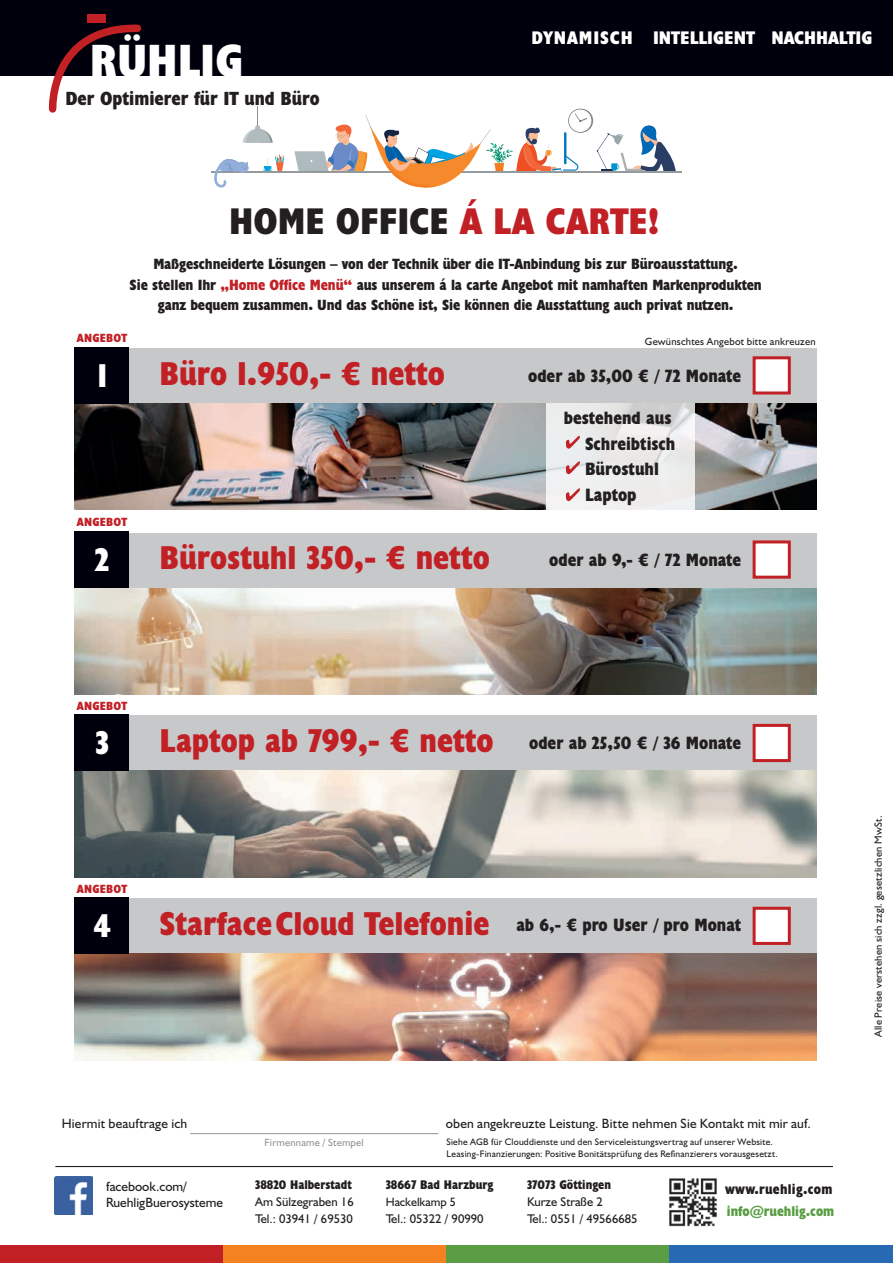
<style>
.page{position:relative;width:893px;height:1263px;background:#fff}
.page>*{position:absolute;margin:0;border:0;box-sizing:border-box;transform-origin:0 0}
.t1{font:700 condensed 47.1px "Humanist 521 BT Xtra";color:#fff}
.t2{font:700 condensed 37.5px "Humanist 521 BT Xtra";color:#231f20}
.t3{font:700 condensed 33.3px "Humanist 521 BT Xtra";color:#c12025}
.t4{font:700 condensed 33.3px "Humanist 521 BT Xtra";color:#fff}
.t5{font:700 condensed 19.2px "Humanist 521 BT Xtra";color:#231f20}
.t6{font:700 condensed 18.45px "Humanist 521 BT Xtra";color:#fff}
.t7{font:700 condensed 18px/25.5px "Humanist 521 BT Xtra";color:#231f20}
.t8{font:700 condensed 15px/20.4px "Humanist 521 BT Xtra";letter-spacing:-.01em;color:#231f20;text-align:center}
.t9{font:700 condensed 14.25px "Humanist 521 BT Xtra";color:#5a9d44}
.t10{font:700 condensed 14.25px "Humanist 521 BT Xtra";letter-spacing:.02em;color:#231f20}
.t11{font:13.5px/16.5px "Humanist 521 BT";letter-spacing:.01em;color:#231f20}
.t12{font:12.6px/16.8px "Humanist 521 BT";color:#231f20}
.t13{font:700 condensed 12.6px "Humanist 521 BT Xtra";color:#231f20}
.t14{font:12.15px "Humanist 521 BT";color:#231f20}
.t15{font:700 condensed 12px "Humanist 521 BT Xtra";letter-spacing:.02em;color:#c12025}
.t16{font:10.5px "Humanist 521 BT";letter-spacing:.02em;color:#231f20}
.t17{font:10.5px "Humanist 521 BT";letter-spacing:.02em;color:#939598}
.t18{font:9.45px/12.6px "Humanist 521 BT";letter-spacing:.025em;color:#231f20}
.s1{color:#c12025}
</style>
<div class="page">
<img style="left:75px;top:403px;width:742px;height:106px">
<img style="left:75px;top:587px;width:742px;height:107px">
<img style="left:75px;top:953px;width:742px;height:107px">
<img style="left:75px;top:770px;width:742px;height:107px">
<div style="left:76px;top:349px;width:741px;height:54px;background:#c7c8ca"></div>
<div style="left:76px;top:533px;width:741px;height:54px;background:#c7c8ca"></div>
<div style="left:76px;top:716px;width:741px;height:54px;background:#c7c8ca"></div>
<div style="left:76px;top:898px;width:741px;height:55px;background:#c7c8ca"></div>
<div style="left:75px;top:348px;width:54px;height:56px;background:#00000d"></div>
<div style="left:75px;top:532px;width:54px;height:56px;background:#00000d"></div>
<div style="left:75px;top:715px;width:54px;height:56px;background:#00000d"></div>
<div style="left:75px;top:897px;width:54px;height:57px;background:#00000d"></div>
<hr style="left:212px;top:171px;width:470px;height:4px;background:#959b9c">
<svg style="left:243px;top:106px;width:30px;height:37px"></svg>
<div style="left:199px;top:173px;width:493px;height:87px;background:#fff"></div>
<svg style="left:214px;top:159px;width:35px;height:28px"></svg>
<svg style="left:262px;top:154px;width:22px;height:17px"></svg>
<svg style="left:294px;top:109px;width:382px;height:79px"></svg>
<div style="left:0;top:0;width:893px;height:75px;background:#00000d"></div>
<div style="left:87px;top:15px;width:19px;height:8px;background:#c12025"></div>
<svg style="left:45px;top:24px;width:100px;height:89px"></svg>
<div style="left:753px;top:356px;width:38px;height:38px;background:#fff;border:3px solid #c12025"></div>
<div style="left:753px;top:540px;width:38px;height:39px;background:#fff;border:3px solid #c12025"></div>
<div style="left:753px;top:724px;width:38px;height:38px;background:#fff;border:3px solid #c12025"></div>
<div style="left:753px;top:907px;width:38px;height:38px;background:#fff;border:3px solid #c12025"></div>
<div style="left:0;top:1245px;width:223px;height:18px;background:#c12025"></div>
<div style="left:223px;top:1245px;width:223px;height:18px;background:#f58220"></div>
<div style="left:446px;top:1245px;width:224px;height:18px;background:#5a9d44"></div>
<div style="left:670px;top:1245px;width:223px;height:18px;background:#2869b3"></div>
<hr style="left:190px;top:1133px;width:248px;height:1px;background:#939598">
<svg style="left:546px;top:403px;width:148px;height:106px;fill:#ececec"></svg>
<svg style="left:566px;top:436px;width:14px;height:13px"></svg>
<svg style="left:566px;top:461px;width:14px;height:13px"></svg>
<svg style="left:566px;top:488px;width:14px;height:13px"></svg>
<img style="left:669px;top:1178px;width:48px;height:49px">
<img style="left:54px;top:1177px;width:38px;height:37px">
<hr style="left:55px;top:1166px;width:778px;height:1px;background:#231f20">
<h1 class="t1" style="left:90px;top:32px;width:155px">RÜHLIG</h1>
<p class="t5" style="left:65px;top:87px;width:256px">Der Optimierer für IT und Büro</p>
<p class="t6" style="left:531px;top:27px;width:342px">DYNAMISCH INTELLIGENT NACHHALTIG</p>
<h2 class="t2" style="left:229px;top:198px;width:432px">HOME OFFICE <span class="s1">Á LA CARTE!</span></h2>
<p class="t8" style="left:130px;top:254px;width:634px">Maßgeschneiderte Lösungen – von der Technik über die IT-Anbindung bis zur Büroausstattung.<br>Sie stellen Ihr <span class="s1">„Home Office Menü“</span> aus unserem á la carte Angebot mit namhaften Markenprodukten ganz bequem zusammen. Und das Schöne ist, Sie können die Ausstattung auch privat nutzen.</p>
<p class="t15" style="left:77px;top:330px;width:52px">ANGEBOT</p>
<p class="t16" style="left:645px;top:335px;width:172px">Gewünschtes Angebot bitte ankreuzen</p>
<h3 class="t4" style="left:97px;top:355px;width:11px">1</h3>
<h3 class="t3" style="left:160px;top:353px;width:287px">Büro 1.950,- ¤ netto</h3>
<p class="t7" style="left:528px;top:362px;width:215px">oder ab 35,00 ¤ / 72 Monate</p>
<p class="t7" style="left:585px;top:405px;width:92px;text-indent:-21px">bestehend aus<br>Schreibtisch<br>Bürostuhl<br>Laptop</p>
<p class="t15" style="left:77px;top:514px;width:52px">ANGEBOT</p>
<h3 class="t4" style="left:95px;top:539px;width:16px">2</h3>
<h3 class="t3" style="left:160px;top:537px;width:332px">Bürostuhl 350,- ¤ netto</h3>
<p class="t7" style="left:549px;top:546px;width:193px">oder ab 9,- ¤ / 72 Monate</p>
<p class="t15" style="left:77px;top:698px;width:52px">ANGEBOT</p>
<h3 class="t4" style="left:95px;top:722px;width:15px">3</h3>
<h3 class="t3" style="left:160px;top:720px;width:336px">Laptop ab 799,- ¤ netto</h3>
<p class="t7" style="left:529px;top:729px;width:214px">oder ab 25,50 ¤ / 36 Monate</p>
<p class="t15" style="left:77px;top:881px;width:52px">ANGEBOT</p>
<h3 class="t4" style="left:94px;top:905px;width:19px">4</h3>
<h3 class="t3" style="left:160px;top:903px;width:331px">StarfaceCloud Telefonie</h3>
<p class="t7" style="left:516px;top:912px;width:226px">ab 6,- € pro User / pro Monat</p>
<p class="t11" style="left:62px;top:1115px;width:127px">Hiermit beauftrage ich</p>
<p class="t11" style="left:446px;top:1115px;width:367px">oben angekreuzte Leistung. Bitte nehmen Sie Kontakt mit mir auf.</p>
<p class="t17" style="left:265px;top:1135px;width:101px">Firmenname / Stempel</p>
<p class="t18" style="left:446px;top:1135px;width:333px">Siehe AGB für Clouddienste und den Serviceleistungsvertrag auf unserer Website.<br>Leasing-Finanzierungen: Positive Bonitätsprüfung des Refinanzierers vorausgesetzt.</p>
<p class="t11" style="left:106px;top:1177px;width:119px">facebook.com/<br>RuehligBuerosysteme</p>
<p class="t13" style="left:255px;top:1177px;width:98px">38820 Halberstadt</p>
<p class="t12" style="left:255px;top:1193px;width:100px">Am Sülzegraben 16<br>Tel.: 03941 / 69530</p>
<p class="t13" style="left:386px;top:1177px;width:109px">38667 Bad Harzburg</p>
<p class="t14" style="left:386px;top:1194px;width:72px">Hackelkamp 5</p>
<p class="t12" style="left:386px;top:1210px;width:99px">Tel.: 05322 / 90990</p>
<p class="t13" style="left:527px;top:1177px;width:86px">37073 Göttingen</p>
<p class="t12" style="left:527px;top:1193px;width:112px">Kurze Straße 2<br>Tel.: 0551 / 49566685</p>
<p class="t10" style="left:725px;top:1180px;width:109px">www.ruehlig.com</p>
<p class="t9" style="left:727px;top:1202px;width:109px">info@ruehlig.com</p>
<p class="t16" style="left:872px;top:1037px;width:223px;rotate:-90deg">Alle Preise verstehen sich zzgl. gesetzlichen MwSt.</p>
</div>
